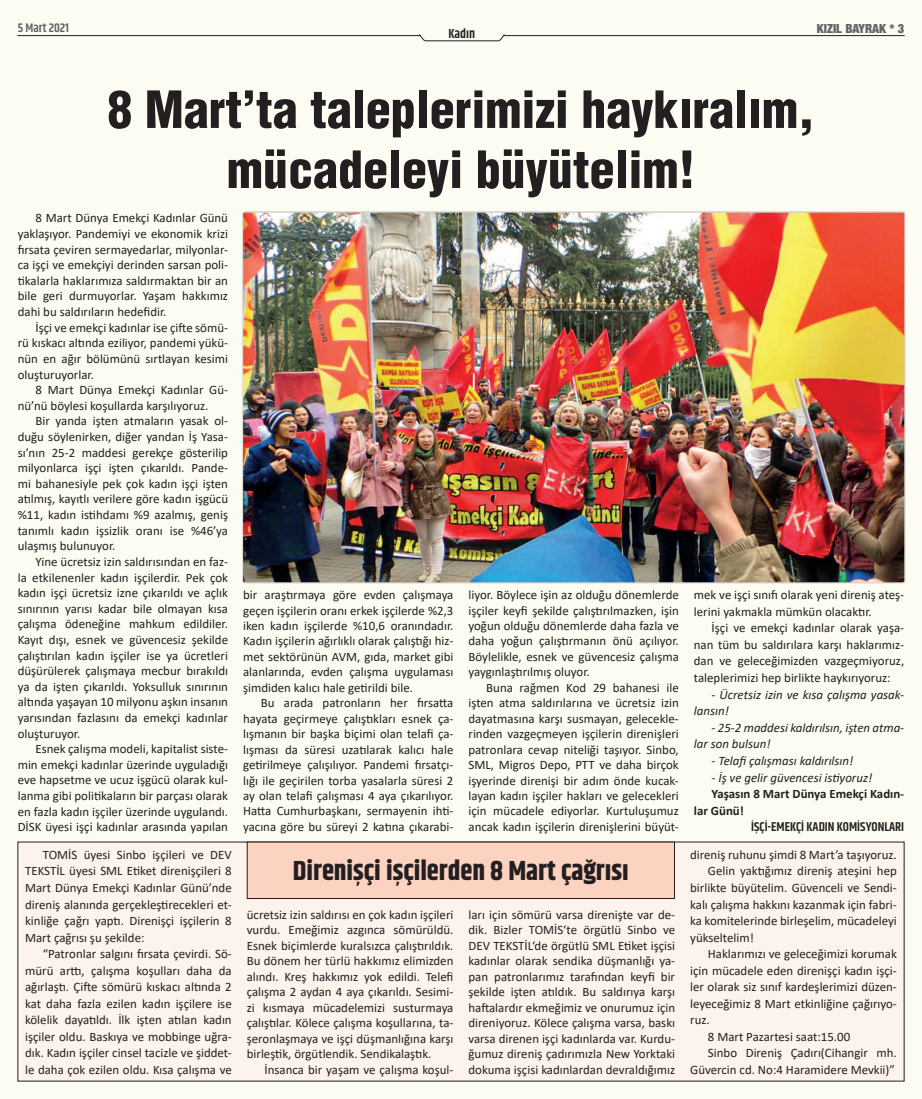
<style>
.page{position:relative;width:922px;height:1099px;background:#fff}
.page>*{position:absolute;margin:0;border:0;box-sizing:border-box;transform-origin:0 0}
.ana_başlık{font:900 condensed 50px/60px "Helvetica";color:#231f20;text-align:center}
.başlık-2{font:700 27.5px "Khand";color:#231f20}
.t1{font:600 13.12px "Khand";color:#231f20}
.Normal__Web{font:12.88px/15.5px "Calibri";color:#231f20;text-align:justify}
.t2{font:italic 12.88px/16.6px "Calibri";color:#231f20}
.t3{font:700 12.88px/16.6px "Calibri";color:#231f20}
.alt_imza{font:600 12.88px "Khand";color:#231f20}
.t4{font:900 condensed 12.5px "Helvetica Neue";color:#636366}
.t5{font:600 12.5px "Khand";color:#636366}
</style>
<div class="page">
<div style="left:0;top:0;width:921px;height:1098px;background:#fdfcf3"></div>
<hr style="left:18px;top:35px;width:402px;height:1px;background:#231f20">
<hr style="left:503px;top:35px;width:400px;height:1px;background:#231f20">
<svg style="left:419px;top:34px;width:85px;height:7px"></svg>
<img style="left:243px;top:213px;width:661px;height:369px">
<div style="left:18px;top:842px;width:885px;height:239px;background:#fdf3ed"></div>
<div style="left:247px;top:842px;width:427px;height:56px;background:#fcd2c0"></div>
<p class="t5" style="left:18px;top:20px;width:53px">5 Mart 2021</p>
<p class="t4" style="left:816px;top:20px;width:89px">KIZIL BAYRAK * 3</p>
<p class="t1" style="left:448px;top:25px;width:28px">Kadın</p>
<p class="ana_başlık" style="left:107px;top:79px;width:708px">8 Mart’ta taleplerimizi haykıralım, mücadeleyi büyütelim!</p>
<p class="Normal__Web" style="left:18px;top:210px;width:212px;text-indent:18px">8 Mart Dünya Emekçi Kadınlar Günü yaklaşıyor. Pandemiyi ve ekonomik krizi fırsata çeviren sermayedarlar, milyonlar&shy;ca işçi ve emekçiyi derinden sarsan poli&shy;tikalarla haklarımıza saldırmaktan bir an bile geri durmuyorlar. Yaşam hakkımız dahi bu saldırıların hedefidir.</p>
<p class="Normal__Web" style="left:18px;top:319px;width:212px;text-indent:18px">İşçi ve emekçi kadınlar ise çifte sömü&shy;rü kıskacı altında eziliyor, pandemi yükü&shy;nün en ağır bölümünü sırtlayan kesimi oluşturuyorlar.</p>
<p class="Normal__Web" style="left:18px;top:382px;width:212px;text-indent:18px">8 Mart Dünya Emekçi Kadınlar Gü&shy;nü’nü böylesi koşullarda karşılıyoruz.</p>
<p class="Normal__Web" style="left:18px;top:413px;width:212px;text-indent:18px">Bir yanda işten atmaların yasak ol&shy;duğu söylenirken, diğer yandan İş Yasa&shy;sı’nın 25-2 maddesi gerekçe gösterilip milyonlarca işçi işten çıkarıldı. Pande&shy;mi bahanesiyle pek çok kadın işçi işten atılmış, kayıtlı verilere göre kadın işgücü %11, kadın istihdamı %9 azalmış, geniş tanımlı kadın işsizlik oranı ise %46’ya ulaşmış bulunuyor.</p>
<p class="Normal__Web" style="left:18px;top:553px;width:212px;text-indent:18px">Yine ücretsiz izin saldırısından en faz&shy;la etkilenenler kadın işçilerdir. Pek çok kadın işçi ücretsiz izne çıkarıldı ve açlık sınırının yarısı kadar bile olmayan kısa çalışma ödeneğine mahkum edildiler.<br>Kayıt dışı, esnek ve güvencesiz şekilde çalıştırılan kadın işçiler ise ya ücretleri düşürülerek çalışmaya mecbur bırakıldı ya da işten çıkarıldı. Yoksulluk sınırının altında yaşayan 10 milyonu aşkın insanın yarısından fazlasını da emekçi kadınlar oluşturuyor.</p>
<p class="Normal__Web" style="left:18px;top:740px;width:212px;text-indent:18px">Esnek çalışma modeli, kapitalist siste&shy;min emekçi kadınlar üzerinde uyguladığı eve hapsetme ve ucuz işgücü olarak kul&shy;lanma gibi politikaların bir parçası olarak en fazla kadın işçiler üzerinde uygulandı.<br>DİSK üyesi işçi kadınlar arasında yapılan</p>
<p class="Normal__Web" style="left:25px;top:846px;width:208px;line-height:16.5px;text-indent:18px">TOMİS üyesi Sinbo işçileri ve DEV TEKSTİL üyesi SML Etiket direnişçileri 8<br>Mart Dünya Emekçi Kadınlar Günü’nde direniş alanında gerçekleştirecekleri et&shy;kinliğe çağrı yaptı. Direnişçi işçilerin 8<br>Mart çağrısı şu şekilde:</p>
<p class="Normal__Web" style="left:25px;top:945px;width:208px;line-height:16.5px;text-indent:18px">“Patronlar salgını fırsata çevirdi. Sö&shy;mürü arttı, çalışma koşulları daha da ağırlaştı. Çifte sömürü kıskacı altında 2 kat daha fazla ezilen kadın işçilere ise kölelik dayatıldı. İlk işten atılan kadın işçiler oldu. Baskıya ve mobbinge uğra&shy;dık. Kadın işçiler cinsel tacizle ve şiddet&shy;le daha çok ezilen oldu. Kısa çalışma ve</p>
<p class="Normal__Web" style="left:243px;top:586px;width:212px">bir araştırmaya göre evden çalışmaya geçen işçilerin oranı erkek işçilerde %2,3 iken kadın işçilerde %10,6 oranındadır.<br>Kadın işçilerin ağırlıklı olarak çalıştığı hiz&shy;met sektörünün AVM, gıda, market gibi alanlarında, evden çalışma uygulaması şimdiden kalıcı hale getirildi bile.</p>
<p class="Normal__Web" style="left:243px;top:695px;width:212px;text-indent:18px">Bu arada patronların her fırsatta hayata geçirmeye çalıştıkları esnek ça&shy;lışmanın bir başka biçimi olan telafi ça&shy;lışması da süresi uzatılarak kalıcı hale getirilmeye çalışılıyor. Pandemi fırsatçı&shy;lığı ile geçirilen torba yasalarla süresi 2 ay olan telafi çalışması 4 aya çıkarılıyor.<br>Hatta Cumhurbaşkanı, sermayenin ihti&shy;yacına göre bu süreyi 2 katına çıkarabi-</p>
<p class="Normal__Web" style="left:468px;top:586px;width:212px">liyor. Böylece işin az olduğu dönemlerde işçiler keyfi şekilde çalıştırılmazken, işin yoğun olduğu dönemlerde daha fazla ve daha yoğun çalıştırmanın önü açılıyor.<br>Böylelikle, esnek ve güvencesiz çalışma yaygınlaştırılmış oluyor.</p>
<p class="Normal__Web" style="left:468px;top:679px;width:212px;text-indent:18px">Buna rağmen Kod 29 bahanesi ile işten atma saldırılarına ve ücretsiz izin dayatmasına karşı susmayan, gelecekle&shy;rinden vazgeçmeyen işçilerin direnişleri patronlara cevap niteliği taşıyor. Sinbo, SML, Migros Depo, PTT ve daha birçok işyerinde direnişi bir adım önde kucak&shy;layan kadın işçiler hakları ve gelecekleri için mücadele ediyorlar. Kurtuluşumuz ancak kadın işçilerin direnişlerini büyüt-</p>
<p class="başlık-2" style="left:293px;top:850px;width:337px">Direnişçi işçilerden 8 Mart çağrısı</p>
<p class="Normal__Web" style="left:247px;top:906px;width:208px">ücretsiz izin saldırısı en çok kadın işçileri vurdu. Emeğimiz azgınca sömürüldü.<br>Esnek biçimlerde kuralsızca çalıştırıldık.<br>Bu dönem her türlü hakkımız elimizden alındı. Kreş hakkımız yok edildi. Telefi çalışma 2 aydan 4 aya çıkarıldı. Sesimi&shy;zi kısmaya mücadelemizi susturmaya çalıştılar. Kölece çalışma koşullarına, ta&shy;şeronlaşmaya ve işçi düşmanlığına karşı birleştik, örgütlendik. Sendikalaştık.</p>
<p class="Normal__Web" style="left:264px;top:1061px;width:190px">İnsanca bir yaşam ve çalışma koşul-</p>
<p class="Normal__Web" style="left:468px;top:906px;width:208px">ları için sömürü varsa direnişte var de&shy;dik. Bizler TOMİS‘te örgütlü Sinbo ve DEV TEKSTİL‘de örgütlü SML Etiket işçisi kadınlar olarak sendika düşmanlığı ya&shy;pan patronlarımız tarafından keyfi bir şekilde işten atıldık. Bu saldırıya karşı haftalardır ekmeğimiz ve onurumuz için direniyoruz. Kölece çalışma varsa, baskı varsa direnen işçi kadınlarda var. Kurdu&shy;ğumuz direniş çadırımızla New Yorktaki dokuma işçisi kadınlardan devraldığımız</p>
<p class="Normal__Web" style="left:693px;top:586px;width:212px;line-height:16.6px">mek ve işçi sınıfı olarak yeni direniş ateş&shy;lerini yakmakla mümkün olacaktır.</p>
<p class="Normal__Web" style="left:693px;top:619px;width:212px;line-height:16.6px;text-indent:18px">İşçi ve emekçi kadınlar olarak yaşa&shy;nan tüm bu saldırılara karşı haklarımız&shy;dan ve geleceğimizden vazgeçmiyoruz, taleplerimizi hep birlikte haykırıyoruz:</p>
<p class="t2" style="left:693px;top:685px;width:212px;text-indent:18px">- Ücretsiz izin ve kısa çalışma yasak&shy;lansın!</p>
<p class="t2" style="left:693px;top:718px;width:212px;text-indent:18px">- 25-2 maddesi kaldırılsın, işten atma&shy;lar son bulsun!</p>
<p class="t2" style="left:711px;top:751px;width:143px">- Telafi çalışması kaldırılsın!</p>
<p class="t2" style="left:711px;top:768px;width:162px">- İş ve gelir güvencesi istiyoruz!</p>
<p class="t3" style="left:693px;top:785px;width:212px;text-indent:18px">Yaşasın 8 Mart Dünya Emekçi Kadın&shy;lar Günü!</p>
<p class="alt_imza" style="left:751px;top:818px;width:155px">İŞÇI-EMEKÇI KADIN KOMISYONLARI</p>
<p class="Normal__Web" style="left:690px;top:846px;width:208px">direniş ruhunu şimdi 8 Mart’a taşıyoruz.</p>
<p class="Normal__Web" style="left:690px;top:862px;width:208px;line-height:16.5px;text-indent:18px">Gelin yaktığımız direniş ateşini hep birlikte büyütelim. Güvenceli ve Sendi&shy;kalı çalışma hakkını kazanmak için fabri&shy;ka komitelerinde birleşelim, mücadeleyi yükseltelim!</p>
<p class="Normal__Web" style="left:690px;top:945px;width:208px;line-height:16.5px;text-indent:18px">Haklarımızı ve geleceğimizi korumak için mücadele eden direnişçi kadın işçi&shy;ler olarak siz sınıf kardeşlerimizi düzen&shy;leyeceğimiz 8 Mart etkinliğine çağırıyo&shy;ruz.</p>
<p class="Normal__Web" style="left:707px;top:1028px;width:144px">8 Mart Pazartesi saat:15.00</p>
<p class="Normal__Web" style="left:690px;top:1044px;width:208px;line-height:16.5px;text-align:right">Sinbo Direniş Çadırı(Cihangir mh.<br>Güvercin cd. No:4 Haramidere Mevkii)”</p>
</div>
